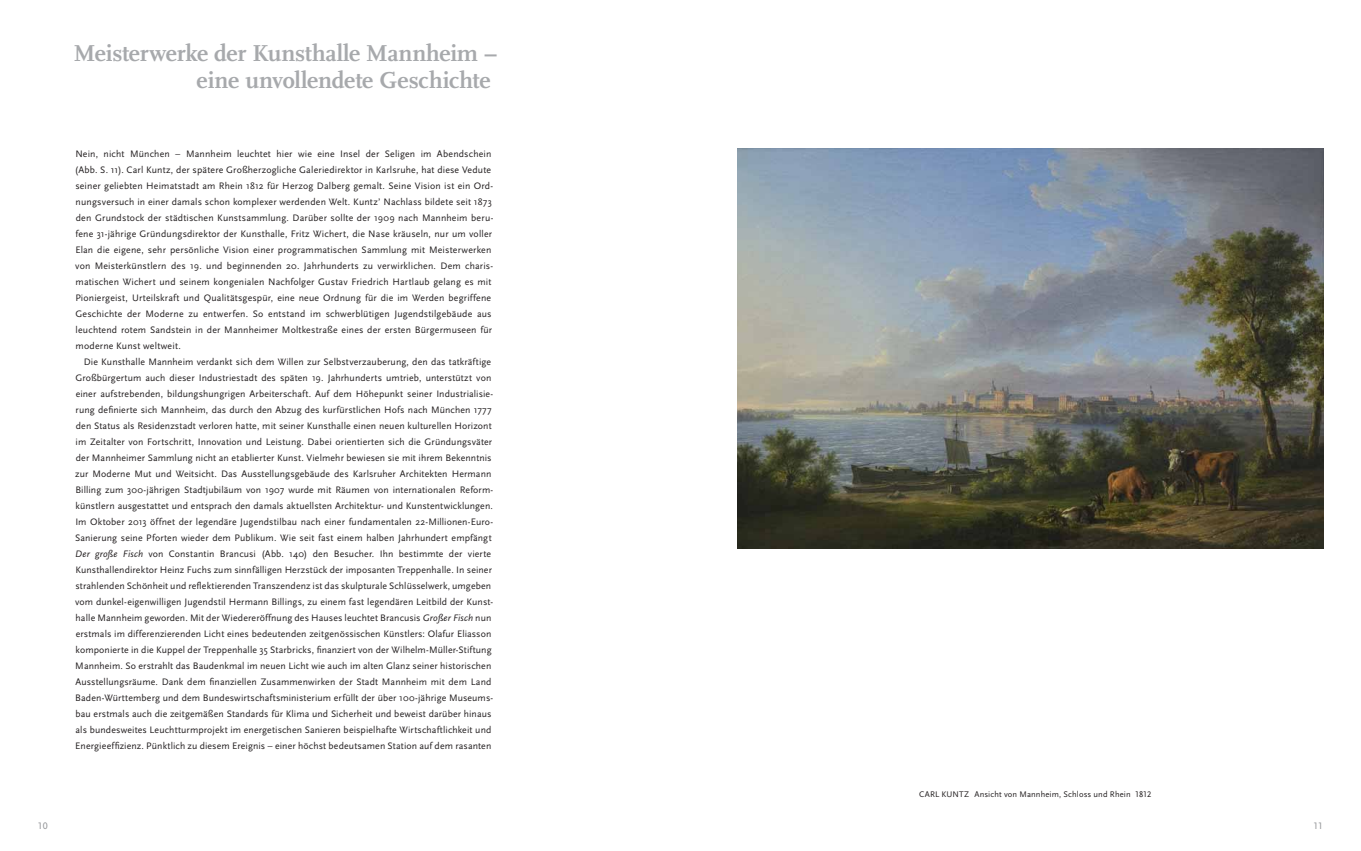
<style>
.page{position:relative;width:1361px;height:851px;background:#fff}
.page>*{position:absolute;margin:0;border:0;box-sizing:border-box;transform-origin:0 0}
.t1{font:700 24px/27px "FF Scala";letter-spacing:-.01em;color:#a7a9ac;text-align:right}
.t2{font:9.8px/16px "Scala Sans";letter-spacing:.015em;color:#231f20}
.t3{font:9.8px "Scala Sans Caps";color:#939598}
.t4{font:8.5px "Scala Sans";letter-spacing:.015em;color:#231f20}
.s1{font-style:italic}
.s2{font-family:"Scala Sans Caps"}
</style>
<div class="page">
<img style="left:738px;top:149px;width:585px;height:399px">
<h1 class="t1" style="left:74px;top:41px;width:425px">Meisterwerke der Kunsthalle Mannheim – eine unvollendete Geschichte</h1>
<p class="t2" style="left:75px;top:146px;width:420px">Nein, nicht München – Mannheim leuchtet hier wie eine Insel der Seligen im Abendschein (Abb. S. 11). Carl Kuntz, der spätere Großherzogliche Galeriedirektor in Karlsruhe, hat diese Vedute seiner geliebten Heimatstadt am Rhein 1812 für Herzog Dalberg gemalt. Seine Vision ist ein Ord&shy;nungsversuch in einer damals schon komplexer werdenden Welt. Kuntz’ Nachlass bildete seit 1873 den Grundstock der städtischen Kunstsammlung. Darüber sollte der 1909 nach Mannheim beru&shy;fene 31-jährige Gründungsdirektor der Kunsthalle, Fritz Wichert, die Nase kräuseln, nur um voller Elan die eigene, sehr persönliche Vision einer programmatischen Sammlung mit Meisterwerken von Meisterkünstlern des 19. und beginnenden 20. Jahrhunderts zu verwirklichen. Dem charis&shy;matischen Wichert und seinem kongenialen Nachfolger Gustav Friedrich Hartlaub gelang es mit Pioniergeist, Urteilskraft und Qualitätsgespür, eine neue Ordnung für die im Werden begriffene Geschichte der Moderne zu entwerfen. So entstand im schwerblütigen Jugendstilgebäude aus leuchtend rotem Sandstein in der Mannheimer Moltkestraße eines der ersten Bürgermuseen für moderne Kunst weltweit.</p>
<p class="t2" style="left:75px;top:354px;width:420px;text-indent:9px">Die Kunsthalle Mannheim verdankt sich dem Willen zur Selbstverzauberung, den das tatkräftige Großbürgertum auch dieser Industriestadt des späten 19. Jahrhunderts umtrieb, unterstützt von einer aufstrebenden, bildungshungrigen Arbeiterschaft. Auf dem Höhepunkt seiner Industrialisie&shy;rung definierte sich Mannheim, das durch den Abzug des kurfürstlichen Hofs nach München 1777 den Status als Residenzstadt verloren hatte, mit seiner Kunsthalle einen neuen kulturellen Horizont im Zeitalter von Fortschritt, Innovation und Leistung. Dabei orientierten sich die Gründungsväter der Mannheimer Sammlung nicht an etablierter Kunst. Vielmehr bewiesen sie mit ihrem Bekenntnis zur Moderne Mut und Weitsicht. Das Ausstellungsgebäude des Karlsruher Architekten Hermann Billing zum 300-jährigen Stadtjubiläum von 1907 wurde mit Räumen von internationalen Reform&shy;künstlern ausgestattet und entsprach den damals aktuellsten Architektur- und Kunstentwicklungen.<br>Im Oktober 2013 öffnet der legendäre Jugendstilbau nach einer fundamentalen 22-Millionen-Euro-Sanierung seine Pforten wieder dem Publikum. Wie seit fast einem halben Jahrhundert empfängt <span class="s1">Der große Fisch</span> von Constantin Brancusi (Abb. 140) den Besucher. Ihn bestimmte der vierte Kunsthallen direktor Heinz Fuchs zum sinnfälligen Herzstück der imposanten Treppenhalle. In seiner strahlenden Schönheit und reflektierenden Transzendenz ist das skulpturale Schlüsselwerk, umgeben vom dunkel-eigenwilligen Jugendstil Hermann Billings, zu einem fast legendären Leitbild der Kunst&shy;halle Mannheim geworden. Mit der Wiedereröffnung des Hauses leuchtet Brancusis <span class="s1">Großer Fisch</span> nun erstmals im differenzierenden Licht eines bedeutenden zeitgenössischen Künstlers: Olafur Eliasson komponierte in die Kuppel der Treppenhalle 35 Starbricks, finanziert von der Wilhelm- Müller-Stiftung Mannheim. So erstrahlt das Baudenkmal im neuen Licht wie auch im alten Glanz seiner historischen Ausstellungsräume. Dank dem finanziellen Zusammenwirken der Stadt Mannheim mit dem Land Baden-Württemberg und dem Bundeswirtschaftsministerium erfüllt der über 100-jährige Museums&shy;bau erstmals auch die zeitgemäßen Standards für Klima und Sicherheit und beweist darüber hinaus als bundesweites Leuchtturmprojekt im energetischen Sanieren beispielhafte Wirtschaftlichkeit und Energieeffizienz. Pünktlich zu diesem Ereignis – einer höchst bedeutsamen Station auf dem rasanten</p>
<p class="t4" style="left:919px;top:789px;width:233px">CARL KUNTZ Ansicht von Mannheim, Schloss und Rhein <span class="s2">1812</span></p>
<p class="t3" style="left:38px;top:822px;width:11px">10</p>
<p class="t3" style="left:1313px;top:822px;width:11px">11</p>
</div>
